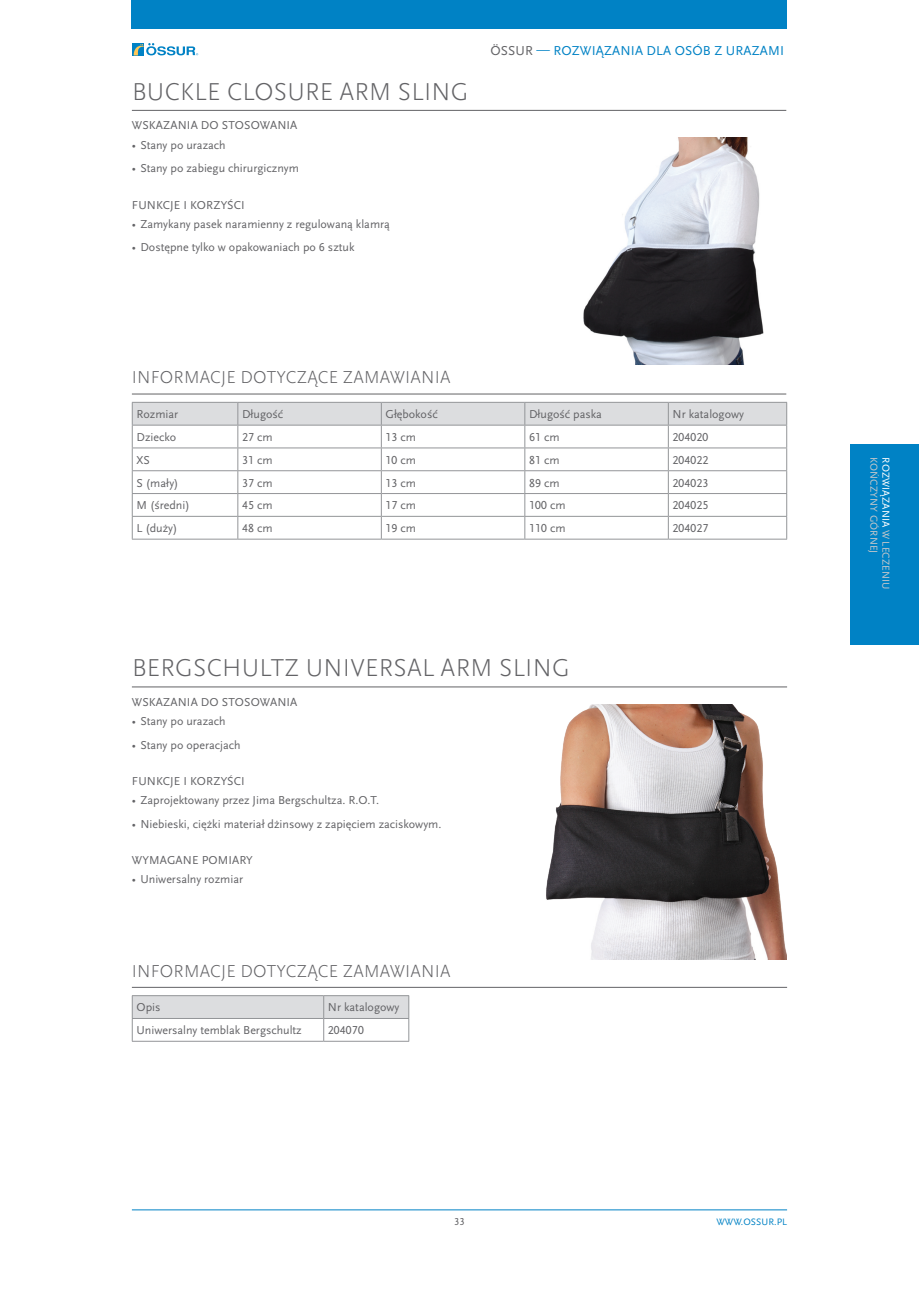
<style>
.page{position:relative;width:919px;height:1289px;background:#fff}
.page>*{position:absolute;margin:0;border:0;box-sizing:border-box;transform-origin:0 0}
.t1{font:300 25.5px "Scala Sans Pro";letter-spacing:.01em;color:#636366}
.t2{font:300 18px "Scala Sans Pro";letter-spacing:.01em;color:#636366}
.t3{font:13.5px "Scala Sans Pro";letter-spacing:.01em;color:#0082c5}
.t4{font:12px "Scala Sans Pro";color:#636366}
.t5{font:10.5px/12px "Scala Sans Pro";letter-spacing:.01em;color:#c7c8ca}
.t6{font:10.5px "Scala Sans Pro";color:#636366}
.t7{font:9.75px "Scala Sans Pro";letter-spacing:.01em;color:#0082c5}
.s1{color:#636366}
.s2{color:#fff}
</style>
<div class="page">
<hr style="left:132px;top:1209px;width:655px;height:1px;background:#0082c5">
<svg style="left:132px;top:55px;width:12px;height:1px"></svg>
<div style="left:132px;top:43px;width:12px;height:12px;background:#0082c5"></div>
<svg style="left:133px;top:43px;width:65px;height:12px"></svg>
<div style="left:132px;top:0;width:655px;height:29px;background:#0082c5"></div>
<div style="left:850px;top:444px;width:68px;height:200px;background:#0082c5"></div>
<img style="left:583px;top:138px;width:180px;height:226px">
<hr style="left:132px;top:110px;width:654px;height:1px;background:#636366">
<hr style="left:132px;top:394px;width:654px;height:1px;background:#636366">
<hr style="left:132px;top:539px;width:106px;height:1px;background:#939598">
<hr style="left:238px;top:539px;width:143px;height:1px;background:#939598">
<hr style="left:381px;top:539px;width:144px;height:1px;background:#939598">
<hr style="left:525px;top:539px;width:143px;height:1px;background:#939598">
<hr style="left:668px;top:539px;width:119px;height:1px;background:#939598">
<svg style="left:132px;top:402px;width:655px;height:137px"></svg>
<hr style="left:132px;top:425px;width:106px;height:1px;background:#939598">
<hr style="left:238px;top:425px;width:143px;height:1px;background:#939598">
<hr style="left:381px;top:425px;width:144px;height:1px;background:#939598">
<hr style="left:525px;top:425px;width:143px;height:1px;background:#939598">
<hr style="left:668px;top:425px;width:119px;height:1px;background:#939598">
<hr style="left:132px;top:686px;width:655px;height:1px;background:#636366">
<hr style="left:132px;top:987px;width:655px;height:1px;background:#636366">
<hr style="left:132px;top:1040px;width:192px;height:1px;background:#939598">
<hr style="left:324px;top:1040px;width:85px;height:1px;background:#939598">
<svg style="left:132px;top:995px;width:277px;height:45px"></svg>
<hr style="left:132px;top:1018px;width:192px;height:1px;background:#939598">
<hr style="left:324px;top:1018px;width:85px;height:1px;background:#939598">
<img style="left:546px;top:705px;width:240px;height:254px">
<h1 class="t1" style="left:132px;top:77px;width:338px">BUCKLE CLOSURE ARM SLING</h1>
<p class="t4" style="left:132px;top:119px;width:167px">WSKAZANIA DO STOSOWANIA</p>
<p class="t4" style="left:132px;top:138px;width:95px">• Stany po urazach</p>
<p class="t4" style="left:132px;top:161px;width:168px">• Stany po zabiegu chirurgicznym</p>
<p class="t4" style="left:132px;top:198px;width:114px">FUNKCJE I KORZYŚCI</p>
<p class="t4" style="left:132px;top:217px;width:259px">• Zamykany pasek naramienny z regulowaną klamrą</p>
<p class="t4" style="left:132px;top:240px;width:224px">• Dostępne tylko w opakowaniach po 6 sztuk</p>
<p class="t3" style="left:490px;top:43px;width:295px"><span class="s1">ÖSSUR</span> — ROZWIĄZANIA DLA OSÓB Z URAZAMI</p>
<h2 class="t2" style="left:132px;top:367px;width:320px">INFORMACJE DOTYCZĄCE ZAMAWIANIA</h2>
<p class="t4" style="left:136px;top:407px;width:43px">Rozmiar</p>
<p class="t4" style="left:242px;top:407px;width:43px">Długość</p>
<p class="t4" style="left:385px;top:407px;width:54px">Głębokość</p>
<p class="t4" style="left:529px;top:407px;width:74px">Długość paska</p>
<p class="t4" style="left:672px;top:407px;width:73px">Nr katalogowy</p>
<p class="t4" style="left:136px;top:430px;width:41px">Dziecko</p>
<p class="t4" style="left:242px;top:430px;width:32px">27 cm</p>
<p class="t4" style="left:385px;top:430px;width:32px">13 cm</p>
<p class="t4" style="left:529px;top:430px;width:32px">61 cm</p>
<p class="t4" style="left:672px;top:430px;width:37px">204020</p>
<p class="t4" style="left:136px;top:453px;width:15px">XS</p>
<p class="t4" style="left:242px;top:453px;width:32px">31 cm</p>
<p class="t4" style="left:385px;top:453px;width:32px">10 cm</p>
<p class="t4" style="left:529px;top:453px;width:32px">81 cm</p>
<p class="t4" style="left:672px;top:453px;width:37px">204022</p>
<p class="t4" style="left:136px;top:476px;width:44px">S (mały)</p>
<p class="t4" style="left:242px;top:476px;width:32px">37 cm</p>
<p class="t4" style="left:385px;top:476px;width:32px">13 cm</p>
<p class="t4" style="left:529px;top:476px;width:32px">89 cm</p>
<p class="t4" style="left:672px;top:476px;width:37px">204023</p>
<p class="t4" style="left:136px;top:498px;width:55px">M (średni)</p>
<p class="t4" style="left:242px;top:498px;width:32px">45 cm</p>
<p class="t4" style="left:385px;top:498px;width:32px">17 cm</p>
<p class="t4" style="left:529px;top:498px;width:38px">100 cm</p>
<p class="t4" style="left:672px;top:498px;width:37px">204025</p>
<p class="t4" style="left:136px;top:521px;width:42px">L (duży)</p>
<p class="t4" style="left:242px;top:521px;width:32px">48 cm</p>
<p class="t4" style="left:385px;top:521px;width:32px">19 cm</p>
<p class="t4" style="left:529px;top:521px;width:38px">110 cm</p>
<p class="t4" style="left:672px;top:521px;width:37px">204027</p>
<h1 class="t1" style="left:132px;top:653px;width:439px">BERGSCHULTZ UNIVERSAL ARM SLING</h1>
<p class="t4" style="left:132px;top:695px;width:167px">WSKAZANIA DO STOSOWANIA</p>
<p class="t4" style="left:132px;top:714px;width:95px">• Stany po urazach</p>
<p class="t4" style="left:132px;top:738px;width:110px">• Stany po operacjach</p>
<p class="t4" style="left:132px;top:774px;width:114px">FUNKCJE I KORZYŚCI</p>
<p class="t4" style="left:132px;top:793px;width:248px">• Zaprojektowany przez Jima Bergschultza. R.O.T.</p>
<p class="t4" style="left:132px;top:817px;width:311px">• Niebieski, ciężki materiał dżinsowy z zapięciem zaciskowym.</p>
<p class="t4" style="left:132px;top:853px;width:122px">WYMAGANE POMIARY</p>
<p class="t4" style="left:132px;top:872px;width:113px">• Uniwersalny rozmiar</p>
<h2 class="t2" style="left:132px;top:960px;width:320px">INFORMACJE DOTYCZĄCE ZAMAWIANIA</h2>
<p class="t4" style="left:136px;top:1000px;width:26px">Opis</p>
<p class="t4" style="left:328px;top:1000px;width:73px">Nr katalogowy</p>
<p class="t4" style="left:136px;top:1023px;width:167px">Uniwersalny temblak Bergschultz</p>
<p class="t4" style="left:328px;top:1023px;width:37px">204070</p>
<p class="t6" style="left:454px;top:1215px;width:12px">33</p>
<p class="t7" style="left:716px;top:1216px;width:72px">WWW.OSSUR.PL</p>
<p class="t5" style="left:891px;top:457px;width:134px;rotate:90deg"><span class="s2">ROZWIĄZANIA</span> W LECZENIU<br>KOŃCZYNY GÓRNEJ</p>
</div>
